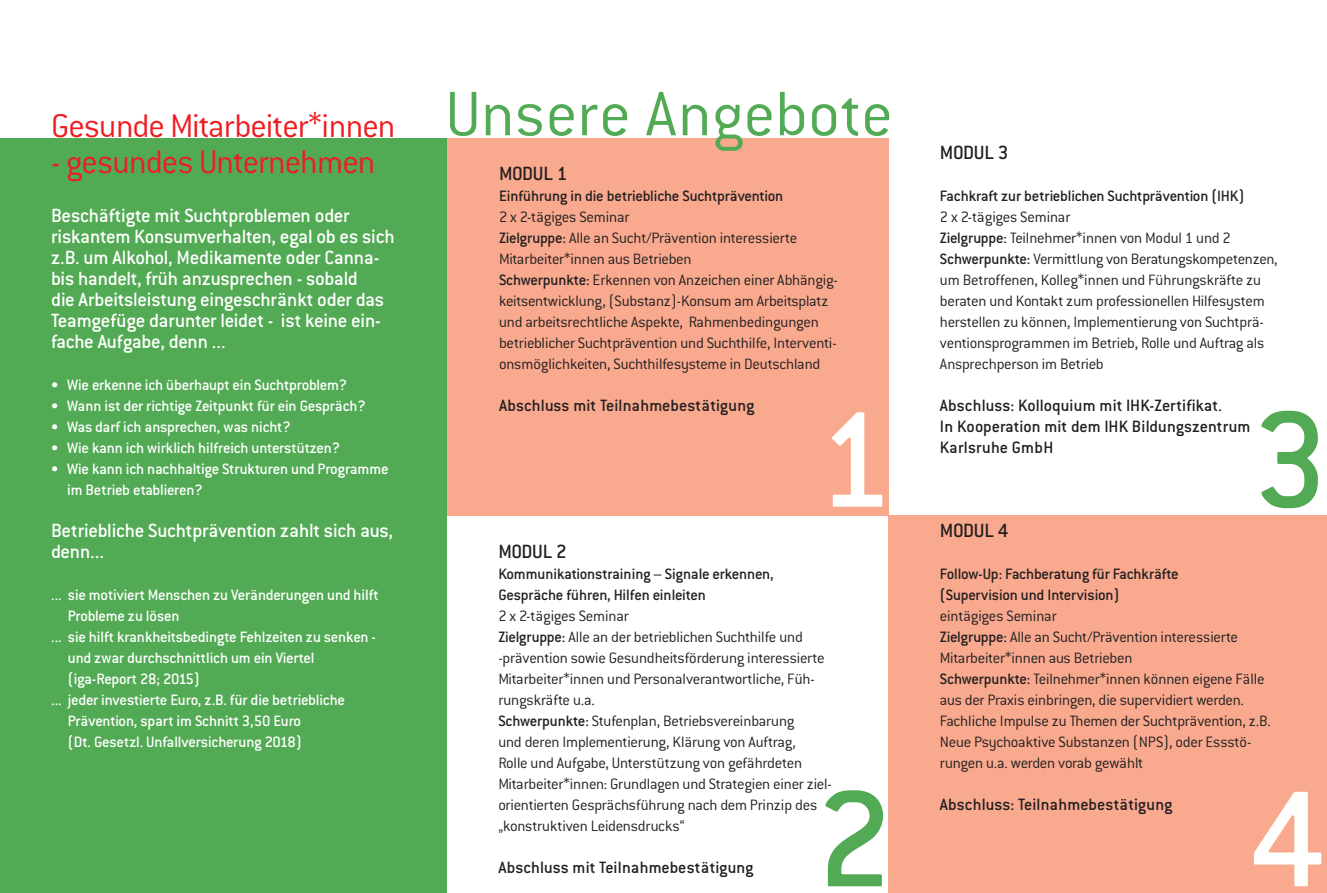
<style>
.page{position:relative;width:1327px;height:893px;background:#fff}
.page>*{position:absolute;margin:0;border:0;box-sizing:border-box;transform-origin:0 0}
.t1{font:500 150px "Conduit ITC";color:#fff}
.t2{font:500 150px "Conduit ITC";color:#52aa54}
.t3{font:300 69px "Conduit ITC";letter-spacing:.005em;color:#52aa54}
.t4{font:300 36px "Conduit ITC";letter-spacing:-.025em;color:#ee1d23}
.t5{font:500 21px/21px "Conduit ITC";letter-spacing:-.015em;color:#fff}
.t6{font:500 21px "Conduit ITC";letter-spacing:-.02em;color:#231f20}
.t7{font:500 18px/21px "Conduit ITC";letter-spacing:.005em;color:#231f20}
.t8{font:300 16.5px/21px "Conduit ITC";letter-spacing:-.015em;color:#231f20}
.t9{font:500 16.5px/21px "Conduit ITC";letter-spacing:-.015em;color:#fff}
.t10{font:500 16.5px/21px "Conduit ITC";letter-spacing:-.015em;color:#231f20}
.s1{font-weight:500}
</style>
<div class="page">
<div style="left:446px;top:138px;width:443px;height:377px;background:#f8a98e"></div>
<div style="left:889px;top:515px;width:438px;height:378px;background:#f8a98e"></div>
<div style="left:0;top:138px;width:446px;height:755px;background:#52aa54"></div>
<h3 class="t4" style="left:51px;top:106px;width:346px">Gesunde Mitarbeiter*innen</h3>
<h3 class="t4" style="left:51px;top:142px;width:326px">- gesundes Unternehmen</h3>
<p class="t5" style="left:51px;top:205px;width:345px">Beschäftigte mit Suchtproblemen oder riskantem Konsumverhalten, egal ob es sich z.B. um Alkohol, Medikamente oder Canna&shy;bis handelt, früh anzusprechen - sobald<br>die Arbeitsleistung eingeschränkt oder das Teamgefüge darunter leidet - ist keine ein&shy;fache Aufgabe, denn ...</p>
<p class="t9" style="left:51px;top:374px;width:298px">• Wie erkenne ich überhaupt ein Suchtproblem?</p>
<p class="t9" style="left:51px;top:395px;width:316px">• Wann ist der richtige Zeitpunkt für ein Gespräch?</p>
<p class="t9" style="left:51px;top:416px;width:241px">• Was darf ich ansprechen, was nicht?</p>
<p class="t9" style="left:51px;top:437px;width:291px">• Wie kann ich wirklich hilfreich unterstützen?</p>
<p class="t9" style="left:67px;top:458px;width:323px;text-indent:-16px">• Wie kann ich nachhaltige Strukturen und Programme im Betrieb etablieren?</p>
<p class="t5" style="left:51px;top:520px;width:344px">Betriebliche Suchtprävention zahlt sich aus, denn...</p>
<p class="t9" style="left:51px;top:584px;width:329px">... sie motiviert Menschen zu Veränderungen und hilft</p>
<p class="t9" style="left:68px;top:605px;width:113px">Probleme zu lösen</p>
<p class="t9" style="left:51px;top:626px;width:326px">... sie hilft krankheitsbedingte Fehlzeiten zu senken -</p>
<p class="t9" style="left:68px;top:647px;width:248px">und zwar durchschnittlich um ein Viertel</p>
<p class="t9" style="left:68px;top:668px;width:133px">(iga-Report 28; 2015)</p>
<p class="t9" style="left:51px;top:689px;width:295px">... jeder investierte Euro, z.B. für die betriebliche</p>
<p class="t9" style="left:68px;top:710px;width:235px">Prävention, spart im Schnitt 3,50 Euro</p>
<p class="t9" style="left:68px;top:731px;width:235px">(Dt. Gesetzl. Unfallversicherung 2018)</p>
<h2 class="t3" style="left:445px;top:76px;width:449px">Unsere Angebote</h2>
<p class="t6" style="left:940px;top:141px;width:70px">MODUL 3</p>
<p class="t10" style="left:940px;top:185px;width:306px">Fachkraft zur betrieblichen Suchtprävention (IHK)</p>
<p class="t8" style="left:940px;top:206px;width:339px">2 x 2-tägiges Seminar<br><span class="s1">Zielgruppe:</span> Teilnehmer*innen von Modul 1 und 2<br><span class="s1">Schwerpunkte:</span> Vermittlung von Beratungskompetenzen, um Betroffenen, Kolleg*innen und Führungskräfte zu beraten und Kontakt zum professionellen Hilfesystem herstellen zu können, Implementierung von Suchtprä&shy;ventionsprogrammen im Betrieb, Rolle und Auftrag als Ansprechperson im Betrieb</p>
<p class="t7" style="left:940px;top:395px;width:312px">Abschluss: Kolloquium mit IHK-Zertifikat.<br>In Kooperation mit dem IHK Bildungszentrum<br>Karlsruhe GmbH</p>
<p class="t6" style="left:499px;top:162px;width:70px">MODUL 1</p>
<p class="t10" style="left:499px;top:185px;width:286px">Einführung in die betriebliche Suchtprävention</p>
<p class="t8" style="left:499px;top:206px;width:340px">2 x 2-tägiges Seminar<br><span class="s1">Zielgruppe:</span> Alle an Sucht/Prävention interessierte Mitarbeiter*innen aus Betrieben<br><span class="s1">Schwerpunkte:</span> Erkennen von Anzeichen einer Abhängig&shy;keitsentwicklung, (Substanz)-Konsum am Arbeitsplatz und arbeitsrechtliche Aspekte, Rahmenbedingungen betrieblicher Suchtprävention und Suchthilfe, Interventi&shy;onsmöglichkeiten, Suchthilfesysteme in Deutschland</p>
<p class="t7" style="left:499px;top:395px;width:257px">Abschluss mit Teilnahmebestätigung</p>
<h1 class="t1" style="left:816px;top:375px;width:78px">1</h1>
<h1 class="t2" style="left:1252px;top:375px;width:78px">3</h1>
<p class="t6" style="left:940px;top:519px;width:70px">MODUL 4</p>
<p class="t10" style="left:940px;top:563px;width:240px">Follow-Up: Fachberatung für Fachkräfte (Supervision und Intervision)</p>
<p class="t8" style="left:940px;top:605px;width:332px">eintägiges Seminar<br><span class="s1">Zielgruppe:</span> Alle an Sucht/Prävention interessierte Mitarbeiter*innen aus Betrieben<br><span class="s1">Schwerpunkte:</span> Teilnehmer*innen können eigene Fälle aus der Praxis einbringen, die supervidiert werden.<br>Fachliche Impulse zu Themen der Suchtprävention, z.B.<br>Neue Psychoaktive Substanzen (NPS), oder Essstö&shy;rungen u.a. werden vorab gewählt</p>
<p class="t7" style="left:940px;top:794px;width:234px">Abschluss: Teilnahmebestätigung</p>
<p class="t6" style="left:498px;top:540px;width:70px">MODUL 2</p>
<p class="t10" style="left:498px;top:563px;width:277px">Kommunikationstraining – Signale erkennen,<br>Gespräche führen, Hilfen einleiten</p>
<p class="t8" style="left:498px;top:605px;width:335px">2 x 2-tägiges Seminar<br><span class="s1">Zielgruppe:</span> Alle an der betrieblichen Suchthilfe und -prävention sowie Gesundheitsförderung interessierte Mitarbeiter*innen und Personalverantwortliche, Füh&shy;rungskräfte u.a.<br><span class="s1">Schwerpunkte:</span> Stufenplan, Betriebsvereinbarung<br>und deren Implementierung, Klärung von Auftrag,<br>Rolle und Aufgabe, Unterstützung von gefährdeten Mitarbeiter*innen: Grundlagen und Strategien einer ziel&shy;orientierten Gesprächsführung nach dem Prinzip des „konstruktiven Leidensdrucks“</p>
<p class="t7" style="left:498px;top:857px;width:257px">Abschluss mit Teilnahmebestätigung</p>
<h1 class="t2" style="left:816px;top:755px;width:78px">2</h1>
<h1 class="t1" style="left:1249px;top:755px;width:78px">4</h1>
</div>
